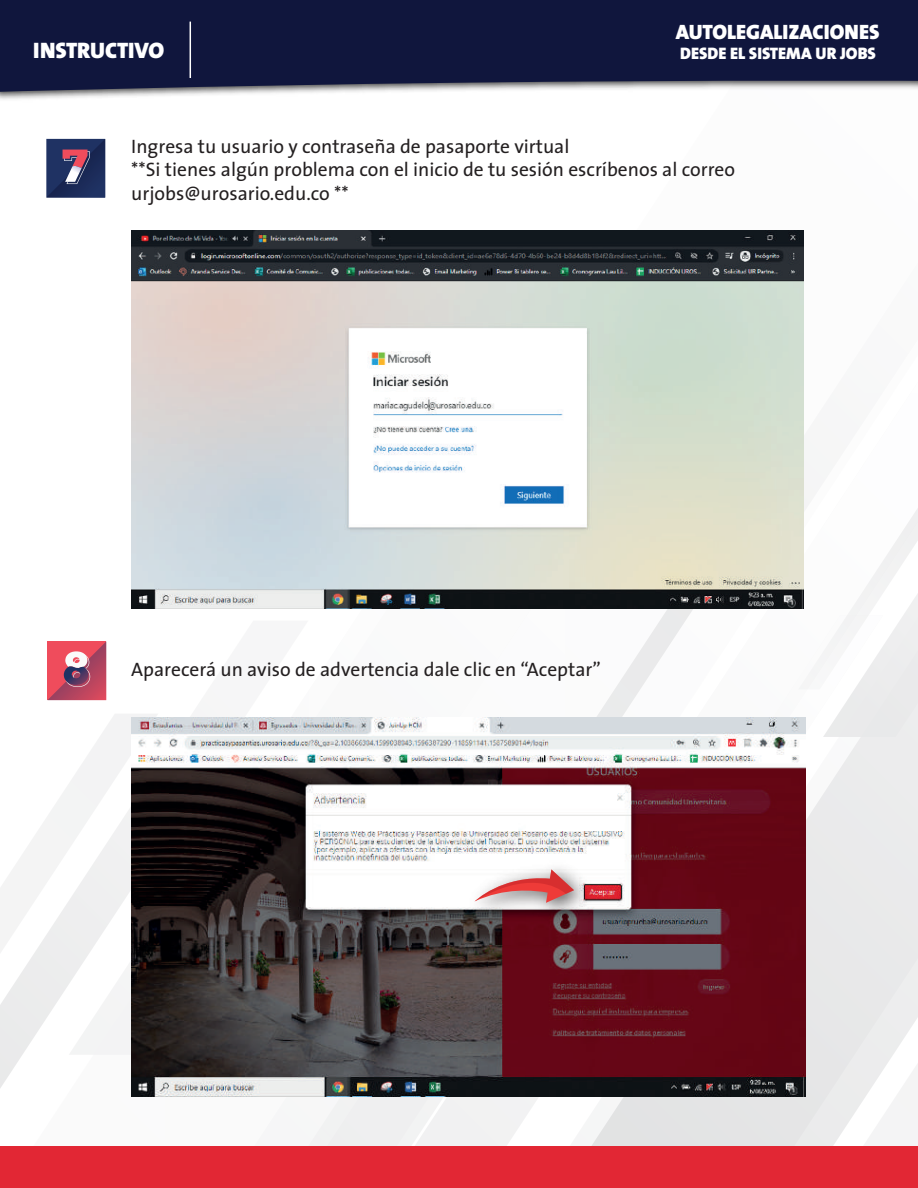
<style>
.page{position:relative;width:918px;height:1188px;background:#fff}
.page>*{position:absolute;margin:0;border:0;box-sizing:border-box;transform-origin:0 0}
.t1{font:900 22.5px "The Sans";letter-spacing:-.005em;color:#fff}
.t2{font:900 20.85px "The Sans";color:#fff}
.t3{font:19.5px/23.4px "The Sans";color:#231f20}
.t4{font:900 16.8px "The Sans";color:#fff}
</style>
<div class="page">
<svg style="left:0;top:714px;width:157px;height:374px"></svg>
<svg style="left:595px;top:737px;width:323px;height:410px"></svg>
<svg style="left:805px;top:717px;width:78px;height:267px;background:#e8e6e8"></svg>
<svg style="left:111px;top:739px;width:484px;height:408px"></svg>
<svg style="left:597px;top:609px;width:96px;height:108px"></svg>
<svg style="left:799px;top:653px;width:24px;height:36px"></svg>
<svg style="left:823px;top:508px;width:95px;height:229px"></svg>
<div style="left:0;top:1147px;width:918px;height:41px;background:#e22734"></div>
<svg style="left:0;top:0;width:918px;height:92px;background:#1f2448"></svg>
<hr style="left:190px;top:22px;width:1px;height:56px;background:#fff">
<svg style="left:46px;top:139px;width:59px;height:58px;background:#3b3c66"></svg>
<svg style="left:47px;top:641px;width:59px;height:59px;background:#c6556b"></svg>
<img style="left:131px;top:231px;width:673px;height:378px">
<img style="left:131px;top:717px;width:674px;height:379px">
<img style="left:456px;top:851px;width:145px;height:79px">
<svg style="left:475px;top:869px;width:99px;height:34px"></svg>
<p class="t2" style="left:676px;top:15px;width:205px">AUTOLEGALIZACIONES</p>
<p class="t1" style="left:33px;top:31px;width:133px">INSTRUCTIVO</p>
<p class="t4" style="left:680px;top:39px;width:197px">DESDE EL SISTEMA UR JOBS</p>
<p class="t3" style="left:131px;top:134px;width:605px">Ingresa tu usuario y contraseña de pasaporte virtual<br>**Si tienes algún problema con el inicio de tu sesión escríbenos al correo urjobs@urosario.edu.co **</p>
<p class="t3" style="left:131px;top:658px;width:471px">Aparecerá un aviso de advertencia dale clic en “Aceptar”</p>
</div>
